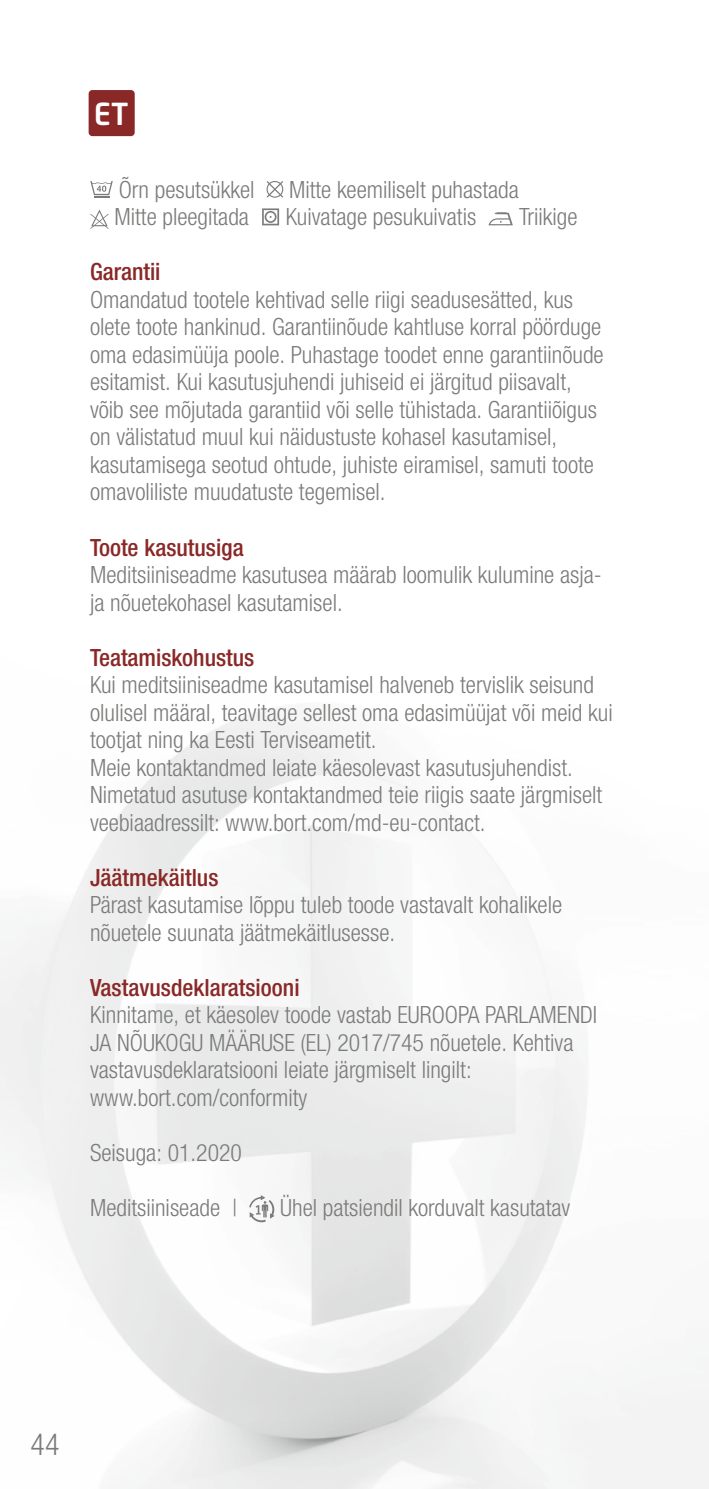
<style>
.page{position:relative;width:709px;height:1489px;background:#fff}
.page>*{position:absolute;margin:0;border:0;box-sizing:border-box;transform-origin:0 0}
.t1{font:300 condensed 30px "Helvetica Neue LTW1 G";color:#7b7b7a}
.t2{font:500 30px "Neo Tech Pro";color:#fff}
._09_ET_GA_ET_Grundtext_p{font:300 condensed 23.75px/27.5px "Helvetica Neue LTW1 G";color:#7b7b7a}
._09_ET_GA_ET_Headline_h4{font:500 condensed 23.75px "Helvetica Neue LTW1 G";color:#8a2827}
</style>
<div class="page">
<div style="left:89px;top:90px;width:46px;height:46px;background:#8a2827;border-radius:4px"></div>
<svg style="left:90px;top:181px;width:23px;height:17px"></svg>
<svg style="left:266px;top:181px;width:17px;height:17px"></svg>
<svg style="left:90px;top:209px;width:19px;height:20px"></svg>
<svg style="left:262px;top:208px;width:17px;height:17px"></svg>
<svg style="left:488px;top:213px;width:25px;height:12px"></svg>
<svg style="left:249px;top:1194px;width:25px;height:28px"></svg>
<p class="t2" style="left:94px;top:95px;width:36px">ET</p>
<p class="_09_ET_GA_ET_Grundtext_p" style="left:119px;top:176px;width:137px">Õrn pesutsükkel</p>
<p class="_09_ET_GA_ET_Grundtext_p" style="left:289px;top:176px;width:231px">Mitte keemiliselt puhastada</p>
<p class="_09_ET_GA_ET_Grundtext_p" style="left:114px;top:203px;width:136px">Mitte pleegitada</p>
<p class="_09_ET_GA_ET_Grundtext_p" style="left:286px;top:203px;width:192px">Kuivatage pesukuivatis</p>
<p class="_09_ET_GA_ET_Grundtext_p" style="left:519px;top:203px;width:60px">Triikige</p>
<h3 class="_09_ET_GA_ET_Headline_h4" style="left:90px;top:257px;width:72px">Garantii</h3>
<p class="_09_ET_GA_ET_Grundtext_p" style="left:90px;top:286px;width:515px">Omandatud tootele kehtivad selle riigi seadusesätted, kus olete toote hankinud. Garantiinõude kahtluse korral pöörduge oma edasimüüja poole. Puhastage toodet enne garantiinõude esitamist. Kui kasutusjuhendi juhiseid ei järgitud piisavalt, võib see mõjutada garantiid või selle tühistada. Garantiiõigus on välistatud muul kui näidustuste kohasel kasutamisel, kasutamisega seotud ohtude, juhiste eiramisel, samuti toote omavoliliste muudatuste tegemisel.</p>
<h3 class="_09_ET_GA_ET_Headline_h4" style="left:90px;top:532px;width:155px">Toote kasutusiga</h3>
<p class="_09_ET_GA_ET_Grundtext_p" style="left:90px;top:561px;width:513px">Meditsiiniseadme kasutusea määrab loomulik kulumine asja&shy;ja nõuetekohasel kasutamisel.</p>
<h3 class="_09_ET_GA_ET_Headline_h4" style="left:90px;top:642px;width:166px">Teatamiskohustus</h3>
<p class="_09_ET_GA_ET_Grundtext_p" style="left:90px;top:671px;width:524px">Kui meditsiiniseadme kasutamisel halveneb tervislik seisund olulisel määral, teavitage sellest oma edasimüüjat või meid kui tootjat ning ka Eesti Terviseametit.</p>
<p class="_09_ET_GA_ET_Grundtext_p" style="left:90px;top:753px;width:514px">Meie kontaktandmed leiate käesolevast kasutusjuhendist.<br>Nimetatud asutuse kontaktandmed teie riigis saate järgmiselt veebiaadressilt: www.bort.com/md-eu-contact.</p>
<h3 class="_09_ET_GA_ET_Headline_h4" style="left:90px;top:862px;width:130px">Jäätmekäitlus</h3>
<p class="_09_ET_GA_ET_Grundtext_p" style="left:90px;top:891px;width:473px">Pärast kasutamise lõppu tuleb toode vastavalt kohalikele nõuetele suunata jäätmekäitlusesse.</p>
<h3 class="_09_ET_GA_ET_Headline_h4" style="left:90px;top:972px;width:211px">Vastavusdeklaratsiooni</h3>
<p class="_09_ET_GA_ET_Grundtext_p" style="left:90px;top:1001px;width:509px">Kinnitame, et käesolev toode vastab EUROOPA PARLAMENDI JA NÕUKOGU MÄÄRUSE (EL) 2017/745 nõuetele. Kehtiva vastavusdeklaratsiooni leiate järgmiselt lingilt: www.bort.com/conformity</p>
<p class="_09_ET_GA_ET_Grundtext_p" style="left:90px;top:1138px;width:153px">Seisuga: 01.2020</p>
<p class="_09_ET_GA_ET_Grundtext_p" style="left:90px;top:1193px;width:149px">Meditsiiniseade |</p>
<p class="_09_ET_GA_ET_Grundtext_p" style="left:280px;top:1193px;width:291px">Ühel patsiendil korduvalt kasutatav</p>
<p class="t1" style="left:31px;top:1426px;width:30px">44</p>
</div>
